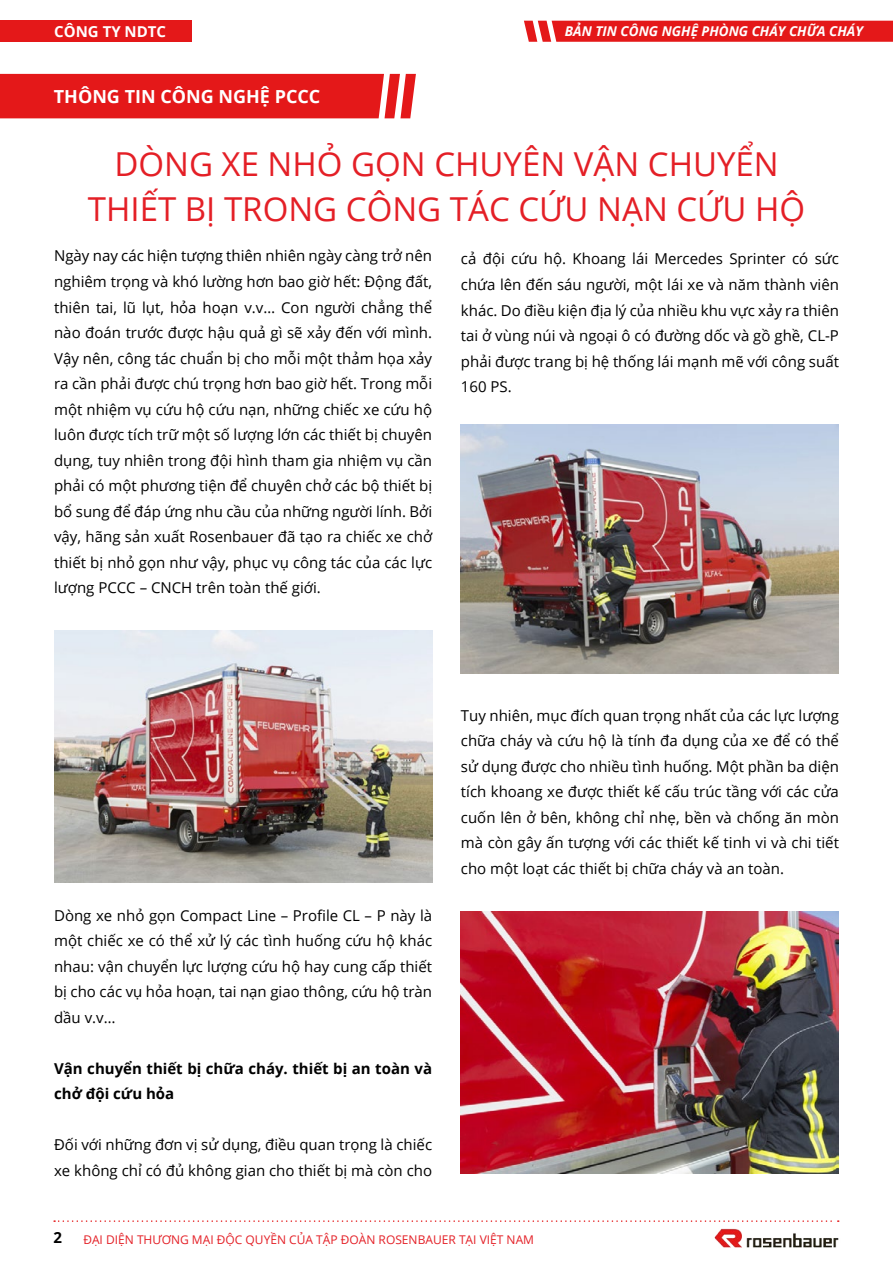
<style>
.page{position:relative;width:893px;height:1263px;background:#fff}
.page>*{position:absolute;margin:0;border:0;box-sizing:border-box;transform-origin:0 0}
.t1{font:33px/45px "Open Sans";color:#e41f26;text-align:center}
.t2{font:700 18px "Open Sans";color:#fff}
.t3{font:15px/25.5px "Open Sans";color:#000;text-align:justify}
.t4{font:700 15px/25.5px "Open Sans";color:#000}
.t5{font:700 15px "Open Sans";color:#fff}
.t6{font:700 15px "Open Sans";color:#000101}
.t7{font:italic 700 13.5px "Open Sans";color:#fff}
.t8{font:12px "Open Sans";color:#e41f26}
</style>
<div class="page">
<div style="left:0;top:21px;width:192px;height:21px;background:#e41819"></div>
<img style="left:54px;top:630px;width:378px;height:252px">
<img style="left:461px;top:425px;width:378px;height:248px">
<img style="left:460px;top:911px;width:378px;height:262px">
<svg style="left:54px;top:1220px;width:785px;height:2px"></svg>
<img style="left:714px;top:1228px;width:125px;height:20px">
<svg style="left:524px;top:21px;width:369px;height:21px;background:#e52223"></svg>
<div style="left:0;top:74px;width:416px;height:44px;background:#e41819"></div>
<p class="t5" style="left:54px;top:21px;width:113px">Công Ty N DTC</p>
<p class="t7" style="left:565px;top:22px;width:300px">BẢN TIN CÔNG NGHỆ PHÒNG CHÁY CHỮA CHÁY</p>
<p class="t2" style="left:54px;top:84px;width:268px">Thông tin Công nghệ PCCC</p>
<h1 class="t1" style="left:88px;top:140px;width:719px">DÒNG XE NHỎ GỌN CHUYÊN VẬN CHUYỂN<br>THIẾT BỊ TRONG CÔNG TÁC CỨU NẠN CỨU HỘ</h1>
<p class="t3" style="left:54px;top:243px;width:380px">Ngày nay các hiện tượng thiên nhiên ngày càng trở nên nghiêm trọng và khó lường hơn bao giờ hết: Động đất, thiên tai, lũ lụt, hỏa hoạn v.v… Con người chẳng thể nào đoán trước được hậu quả gì sẽ xảy đến với mình.<br>Vậy nên, công tác chuẩn bị cho mỗi một thảm họa xảy ra cần phải được chú trọng hơn bao giờ hết. Trong mỗi một nhiệm vụ cứu hộ cứu nạn, những chiếc xe cứu hộ luôn được tích trữ một số lượng lớn các thiết bị chuyên dụng, tuy nhiên trong đội hình tham gia nhiệm vụ cần phải có một phương tiện để chuyên chở các bộ thiết bị bổ sung để đáp ứng nhu cầu của những người lính. Bởi vậy, hãng sản xuất Rosenbauer đã tạo ra chiếc xe chở thiết bị nhỏ gọn như vậy, phục vụ công tác của các lực lượng PCCC – CNCH trên toàn thế giới.</p>
<p class="t3" style="left:461px;top:246px;width:380px">cả đội cứu hộ. Khoang lái Mercedes Sprinter có sức chứa lên đến sáu người, một lái xe và năm thành viên khác. Do điều kiện địa lý của nhiều khu vực xảy ra thiên tai ở vùng núi và ngoại ô có đường dốc và gồ ghề, CL-P phải được trang bị hệ thống lái mạnh mẽ với công suất 160 PS.</p>
<p class="t3" style="left:54px;top:902px;width:380px">Dòng xe nhỏ gọn Compact Line – Profile CL – P này là một chiếc xe có thể xử lý các tình huống cứu hộ khác nhau: vận chuyển lực lượng cứu hộ hay cung cấp thiết bị cho các vụ hỏa hoạn, tai nạn giao thông, cứu hộ tràn dầu v.v…</p>
<p class="t4" style="left:54px;top:1055px;width:380px">Vận chuyển thiết bị chữa cháy. thiết bị an toàn và chở đội cứu hỏa</p>
<p class="t3" style="left:54px;top:1132px;width:380px">Đối với những đơn vị sử dụng, điều quan trọng là chiếc xe không chỉ có đủ không gian cho thiết bị mà còn cho</p>
<p class="t3" style="left:461px;top:702px;width:380px">Tuy nhiên, mục đích quan trọng nhất của các lực lượng chữa cháy và cứu hộ là tính đa dụng của xe để có thể sử dụng được cho nhiều tình huống. Một phần ba diện tích khoang xe được thiết kế cấu trúc tầng với các cửa cuốn lên ở bên, không chỉ nhẹ, bền và chống ăn mòn mà còn gây ấn tượng với các thiết kế tinh vi và chi tiết cho một loạt các thiết bị chữa cháy và an toàn.</p>
<p class="t6" style="left:54px;top:1227px;width:10px">2</p>
<p class="t8" style="left:83px;top:1231px;width:452px">Đại diện Thương mại độc quyền của tập đoàn Rosenbauer tại Việt Nam</p>
</div>
